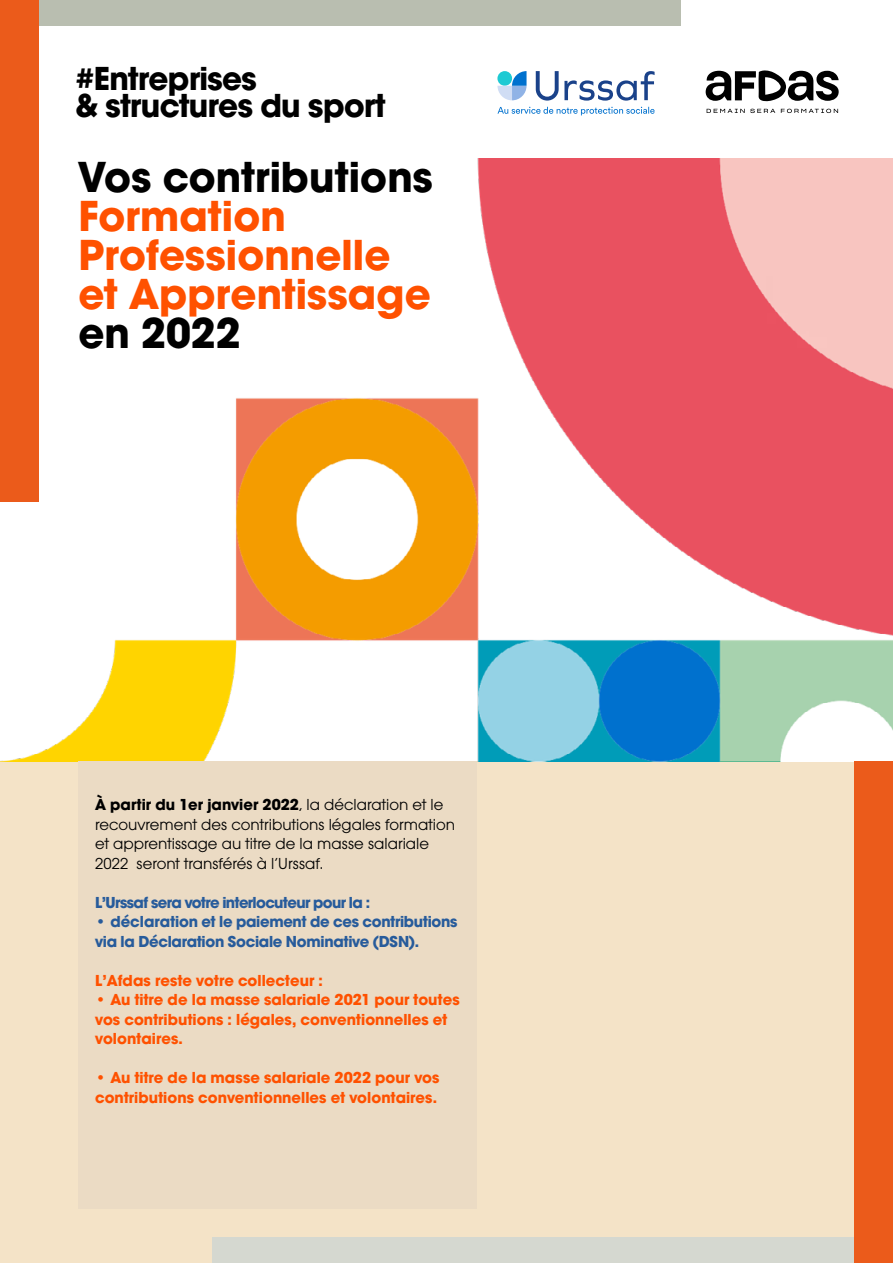
<style>
.page{position:relative;width:893px;height:1263px;background:#fff}
.page>*{position:absolute;margin:0;border:0;box-sizing:border-box;transform-origin:0 0}
.t1{font:700 45px/39px "Avalon";color:#ff5100}
.t2{font:700 45px "Avalon";color:#000}
.t3{font:700 34.5px/27px "Avalon";letter-spacing:-.02em;color:#000}
.t4{font:700 16.5px/19.5px "Avalon";color:#ff5100}
.t5{font:16.5px/19.5px "Avalon";color:#000}
.t6{font:700 16.5px/19.5px "Avalon";letter-spacing:-.02em;color:#275b9b}
.t7{font:700 16.5px "Avalon";letter-spacing:-.04em;color:#275b9b}
.s1{font-weight:700}
</style>
<div class="page">
<div style="left:0;top:761px;width:893px;height:502px;background:#f4e3c7"></div>
<img style="left:1px;top:159px;width:892px;height:602px">
<div style="left:0;top:0;width:680px;height:26px;background:#b9beb0"></div>
<div style="left:0;top:0;width:38px;height:502px;background:#eb5b1b"></div>
<div style="left:213px;top:1237px;width:680px;height:26px;background:#d5d8d0"></div>
<div style="left:855px;top:761px;width:38px;height:502px;background:#eb5b1b"></div>
<div style="left:78px;top:761px;width:399px;height:448px;background:#ebdbc4"></div>
<svg style="left:497px;top:71px;width:30px;height:29px"></svg>
<svg style="left:536px;top:71px;width:119px;height:30px"></svg>
<svg style="left:497px;top:107px;width:158px;height:8px"></svg>
<svg style="left:706px;top:70px;width:133px;height:32px"></svg>
<svg style="left:707px;top:109px;width:68px;height:4px"></svg>
<svg style="left:781px;top:109px;width:57px;height:4px"></svg>
<h2 class="t3" style="left:75px;top:64px;width:312px">#Entreprises<br>&amp; structures du sport</h2>
<h1 class="t2" style="left:78px;top:150px;width:356px">Vos contributions</h1>
<h1 class="t1" style="left:78px;top:196px;width:354px">Formation<br>Professionnelle et Apprentissage</h1>
<h1 class="t2" style="left:78px;top:306px;width:164px">en 2022</h1>
<p class="t5" style="left:95px;top:795px;width:361px"><span class="s1">À partir du 1er janvier 2022</span>, la déclaration et le recouvrement des contributions légales formation et apprentissage au titre de la masse salariale 2022 seront transférés à l’Urssaf.</p>
<p class="t7" style="left:95px;top:892px;width:276px">L’Urssaf sera votre interlocuteur pour la :</p>
<p class="t6" style="left:95px;top:912px;width:364px">• déclaration et le paiement de ces contributions via la Déclaration Sociale Nominative (DSN).</p>
<p class="t4" style="left:95px;top:970px;width:229px">L’Afdas reste votre collecteur :</p>
<p class="t4" style="left:95px;top:990px;width:366px">• Au titre de la masse salariale 2021 pour toutes vos contributions : légales, conventionnelles et volontaires.</p>
<p class="t4" style="left:95px;top:1068px;width:346px">• Au titre de la masse salariale 2022 pour vos contributions conventionnelles et volontaires.</p>
</div>
